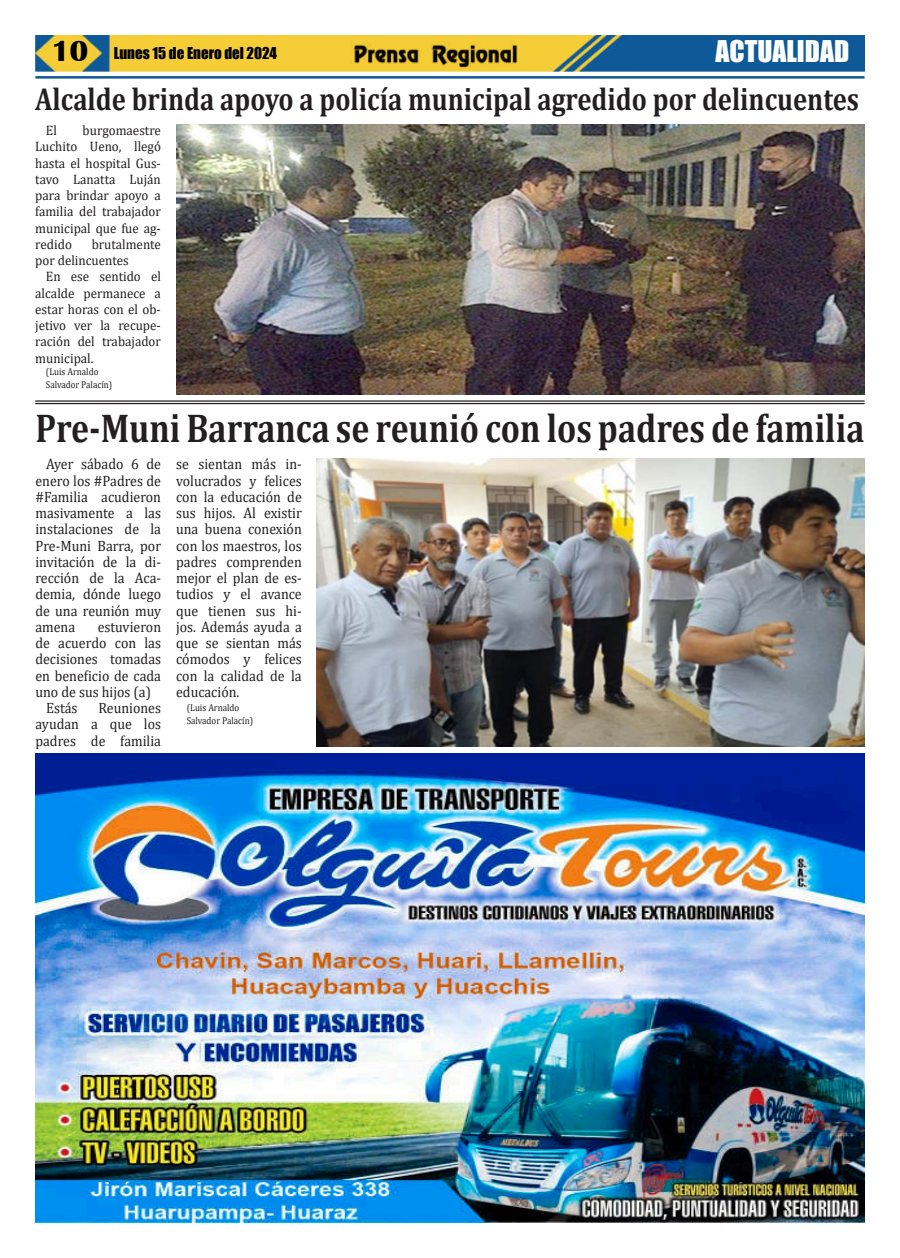
<style>
.page{position:relative;width:900px;height:1258px;background:#fff}
.page>*{position:absolute;margin:0;border:0;box-sizing:border-box;transform-origin:0 0}
.t1{font:700 40.38px "Cambria";color:#231f20;scale:.84 1}
.t2{font:700 31.88px "Cambria";color:#231f20;scale:.84 1}
.t3{font:27.5px "Impact";color:#fff}
.t4{font:15px/16.2px "Cambria";color:#231f20;text-align:justify;scale:.93 1}
.t5{font:15px "Impact";color:#000}
.t6{font:13.75px/16.2px "Cambria";color:#231f20;text-align:justify;scale:.95 1}
.t7{font:10px/12.5px "Cambria";color:#231f20;scale:.9 1}
.s1{font-family:"Britannic";font-weight:700;font-size:30px}
</style>
<div class="page">
<img style="left:35px;top:35px;width:830px;height:36px">
<hr style="left:35px;top:76px;width:830px;height:3px;background:#0f5998">
<img style="left:351px;top:41px;width:169px;height:27px">
<img style="left:176px;top:124px;width:689px;height:271px">
<hr style="left:35px;top:400px;width:830px;height:2px;background:#231f20">
<hr style="left:35px;top:403px;width:830px;height:1px;background:#231f20">
<img style="left:317px;top:458px;width:548px;height:289px">
<img style="left:35px;top:754px;width:830px;height:468px">
<p class="t5" style="left:52px;top:45px;width:227px"><span class="s1">10</span> Lunes 15 de Enero del 2024</p>
<h3 class="t3" style="left:716px;top:37px;width:135px">ACTUALIDAD</h3>
<h2 class="t2" style="left:35px;top:87px;width:982px">Alcalde brinda apoyo a policía municipal agredido por delincuentes</h2>
<p class="t6" style="left:46px;top:124px;width:13px">El</p>
<p class="t6" style="left:35px;top:124px;width:134px;text-indent:47px">burgomaestre Luchito Ueno, llegó hasta el hospital Gus&shy;tavo Lanatta Luján para brindar apoyo a familia del trabajador municipal que fue ag&shy;redido</p>
<p class="t6" style="left:35px;top:237px;width:134px;text-indent:56px">brutalmente por delincuentes</p>
<p class="t6" style="left:35px;top:270px;width:134px;text-indent:11px">En ese sentido el alcalde permanece a estar horas con el ob&shy;jetivo ver la recupe&shy;ración del trabajador municipal.</p>
<p class="t7" style="left:46px;top:366px;width:75px">(Luis Arnaldo<br>Salvador Palacín)</p>
<h1 class="t1" style="left:35px;top:413px;width:988px">Pre-Muni Barranca se reunió con los padres de familia</h1>
<p class="t4" style="left:35px;top:458px;width:137px;text-indent:11px">Ayer sábado 6 de enero los #Padres de #Familia acudieron masivamente a las instalaciones de la Pre-Muni Barra, por invitación de la di&shy;rección de la Aca&shy;demia, dónde luego de una reunión muy amena</p>
<p class="t4" style="left:176px;top:458px;width:137px">se sientan más in&shy;volucrados y felices con la educación de sus hijos. Al existir una buena conexión con los maestros, los padres comprenden mejor el plan de es&shy;tudios y el avance que tienen sus hi&shy;jos. Además ayuda a que se sientan más cómodos y felices con la calidad de la educación.</p>
<p class="t7" style="left:187px;top:701px;width:75px;line-height:13.8px">(Luis Arnaldo<br>Salvador Palacín)</p>
<p class="t4" style="left:98px;top:620px;width:70px">estuvieron</p>
<p class="t4" style="left:35px;top:636px;width:137px">de acuerdo con las</p>
<p class="t4" style="left:35px;top:653px;width:137px">decisiones tomadas</p>
<p class="t4" style="left:35px;top:667px;width:137px">en beneficio de cada</p>
<p class="t4" style="left:35px;top:685px;width:126px">uno de sus hijos (a)</p>
<p class="t4" style="left:46px;top:701px;width:35px">Estás</p>
<p class="t4" style="left:35px;top:701px;width:137px;text-indent:63px">Reuniones ayudan a que los padres de familia</p>
</div>
